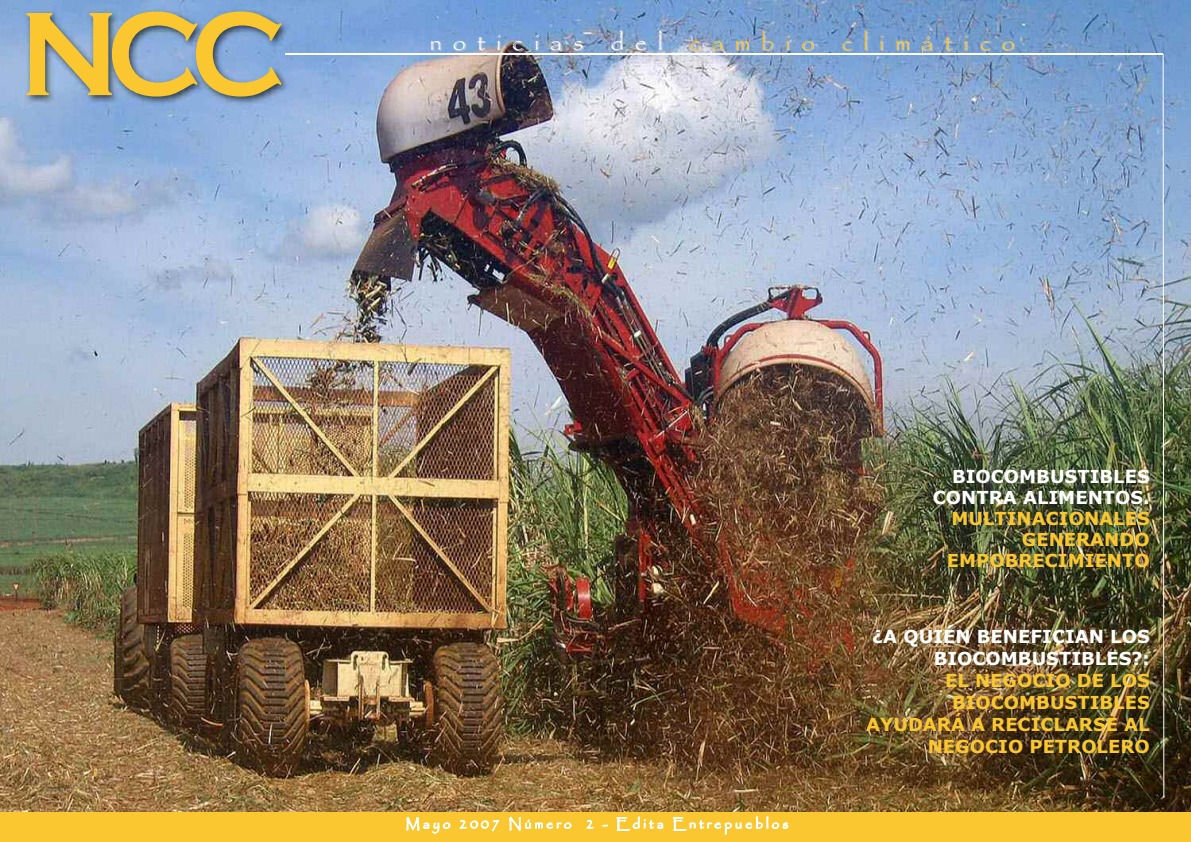
<style>
.page{position:relative;width:1191px;height:842px;background:#fff}
.page>*{position:absolute;margin:0;border:0;box-sizing:border-box;transform-origin:0 0}
.t1{font:24px "Papyrus";letter-spacing:.45em;color:#fac730}
.t2{font:700 18px/22px "Verdana";color:#fac730;text-align:right}
.t3{font:700 18px/21px "Verdana";color:#fff;text-align:right}
.t4{font:14px "Papyrus";letter-spacing:.2em;color:#fff}
.s1{color:#fff}
</style>
<div class="page">
<img style="left:0;top:0;width:1191px;height:812px">
<img style="left:21px;top:6px;width:273px;height:103px">
<svg style="left:26px;top:11px;width:256px;height:86px;background:#b3af85"></svg>
<svg style="left:1162px;top:54px;width:2px;height:744px"></svg>
<hr style="left:285px;top:54px;width:877px;height:1px;background:#fff">
<div style="left:0;top:812px;width:1191px;height:30px;background:#fac730"></div>
<h1 class="t1" style="left:429px;top:27px;width:586px"><span class="s1">noticias del</span> cambio climático</h1>
<p class="t3" style="left:933px;top:467px;width:218px">BIOCOMBUSTIBLES<br>CONTRA ALIMENTOS.</p>
<p class="t2" style="left:947px;top:509px;width:204px;line-height:21px">MULTINACIONALES<br>GENERANDO<br>EMPOBRECIMIENTO</p>
<p class="t4" style="left:405px;top:815px;width:384px">Mayo 2007 Número 2 - Edita Entrepueblos</p>
<p class="t3" style="left:872px;top:625px;width:279px;line-height:22px">¿A QUIÉN BENEFICIAN LOS<br>BIOCOMBUSTIBLES?:</p>
<p class="t2" style="left:866px;top:669px;width:285px">EL NEGOCIO DE LOS<br>BIOCOMBUSTIBLES<br>AYUDARÁ A RECICLARSE AL<br>NEGOCIO PETROLERO</p>
</div>
